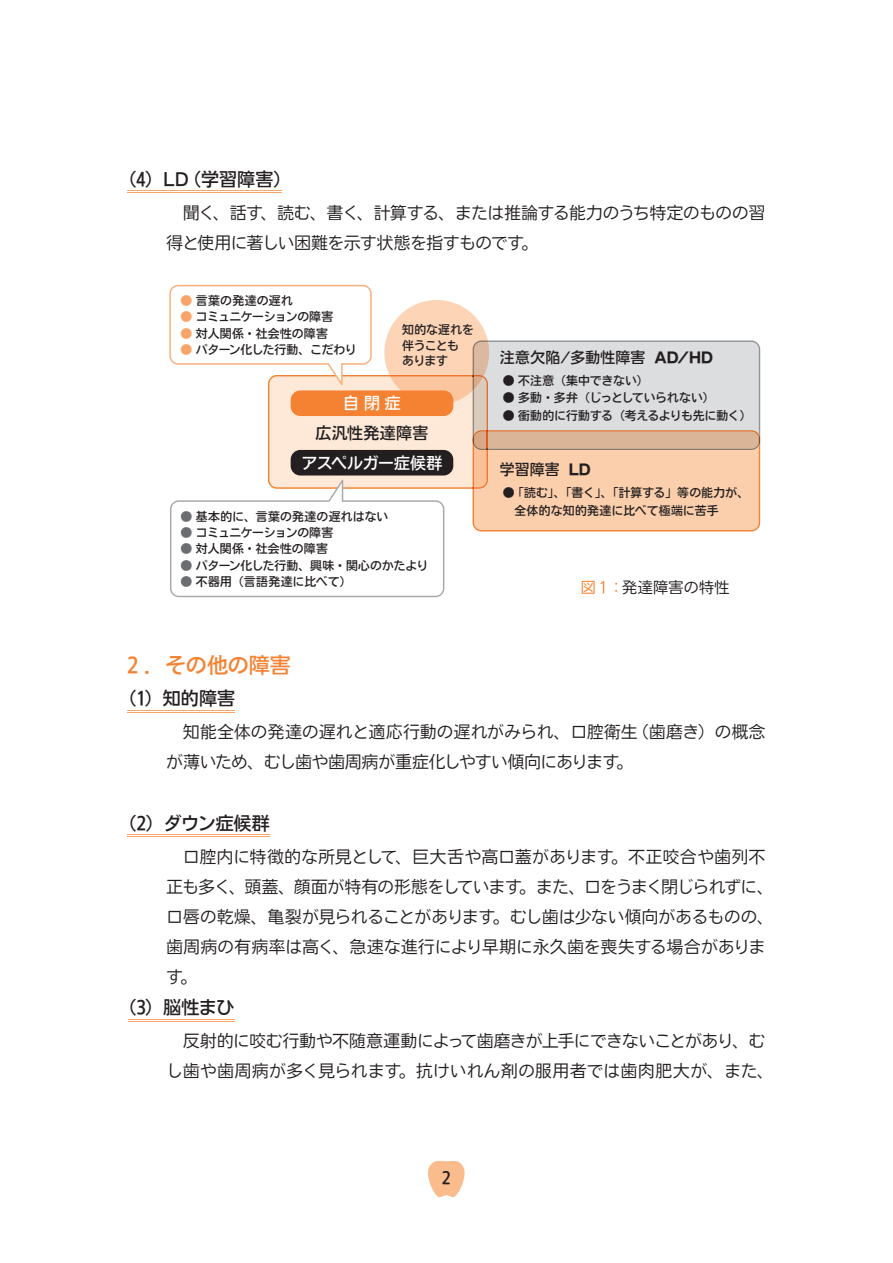
<style>
.page{position:relative;width:893px;height:1263px;background:#fff}
.page>*{position:absolute;margin:0;border:0;box-sizing:border-box;transform-origin:0 0}
.t1{font:21px "Ud Motoya Cedar Std W4";letter-spacing:-.01em;color:#f48232}
.t2{font:18px "Ud Motoya Cedar Std W4";color:#231f20}
.t3{font:16.5px/30px "Ud Motoya Cedar Std W2 b";letter-spacing:.005em;color:#231f20}
.t4{font:16.5px "Ud Motoya Maru Std W4";color:#231f20}
.t5{font:15.9px "Ud Motoya Cedar Std W4";letter-spacing:-.015em;color:#fff}
.t6{font:15.9px "Ud Motoya Cedar Std W4";letter-spacing:.02em;color:#231f20}
.t7{font:15px "Ud Motoya Cedar Std W2 b";letter-spacing:.02em;color:#231f20}
.t8{font:14.85px "Ud Motoya Cedar Std W4";letter-spacing:.015em;color:#231f20}
.t9{font:11.85px "Ud Motoya Cedar Std W4";color:#231f20}
.t10{font:11.85px "Ud Motoya Cedar Std W4";letter-spacing:.025em;color:#231f20}
.t11{font:11.85px "Ud Motoya Cedar Std W4";letter-spacing:-.035em;color:#231f20}
.t12{font:11.85px "Ud Motoya Cedar Std W4";letter-spacing:.02em;color:#231f20}
.t13{font:11.85px/15.1px "Ud Motoya Cedar Std W4";letter-spacing:-.02em;color:#231f20}
.t14{font:11.85px "Ud Motoya Cedar Std W4";letter-spacing:-.025em;color:#231f20}
.s1{color:#f9a469}
.s2{font-family:"Ud Motoya Cedar Std W6"}
.s3{color:#6c6d70}
.s4{color:#f48232}
</style>
<div class="page">
<svg style="left:428px;top:1160px;width:37px;height:38px"></svg>
<hr style="left:128px;top:190px;width:154px;height:1px;background:#f9a469">
<hr style="left:128px;top:192px;width:154px;height:1px;background:#f9a469">
<hr style="left:128px;top:709px;width:107px;height:1px;background:#f9a469">
<hr style="left:128px;top:711px;width:107px;height:1px;background:#f9a469">
<hr style="left:128px;top:834px;width:142px;height:1px;background:#f9a469">
<hr style="left:128px;top:836px;width:142px;height:1px;background:#f9a469">
<hr style="left:128px;top:1018px;width:106px;height:1px;background:#f9a469">
<hr style="left:128px;top:1020px;width:106px;height:1px;background:#f9a469">
<svg style="left:169px;top:285px;width:591px;height:312px"></svg>
<div style="left:291px;top:450px;width:162px;height:25px;background:#231f20;border-radius:10px"></div>
<div style="left:291px;top:390px;width:162px;height:26px;background:#f48232;border-radius:10px"></div>
<p class="t2" style="left:119px;top:167px;width:174px">（4）LD（学習障害）</p>
<p class="t3" style="left:167px;top:197px;width:600px;text-indent:16px">聞く、話す、読む、書く、計算する、または推論する能力のうち特定のものの習得と使用に著しい困難を示す状態を指すものです。</p>
<p class="t10" style="left:180px;top:293px;width:114px"><span class="s1">●</span> 言葉の発達の遅れ</p>
<p class="t11" style="left:180px;top:309px;width:154px"><span class="s1">●</span> コミュニケーションの障害</p>
<p class="t10" style="left:180px;top:325px;width:149px"><span class="s1">●</span> 対人関係・社会性の障害</p>
<p class="t14" style="left:180px;top:341px;width:178px"><span class="s1">●</span> パターン化した行動、こだわり</p>
<p class="t13" style="left:402px;top:322px;width:73px">知的な遅れを伴うことも<br>あります</p>
<p class="t5" style="left:343px;top:392px;width:59px">自 閉 症</p>
<p class="t6" style="left:316px;top:422px;width:114px">広汎性発達障害</p>
<p class="t5" style="left:302px;top:453px;width:142px">アスペルガー症候群</p>
<p class="t8" style="left:500px;top:348px;width:214px">注意欠陥/多動性障害 <span class="s2">AD/HD</span></p>
<p class="t9" style="left:503px;top:372px;width:147px">● 不注意（集中できない）</p>
<p class="t9" style="left:503px;top:390px;width:213px">● 多動・多弁（じっとしていられない）</p>
<p class="t9" style="left:503px;top:408px;width:250px">● 衝動的に行動する（考えるよりも先に動く）</p>
<p class="t8" style="left:500px;top:459px;width:92px">学習障害 <span class="s2">LD</span></p>
<p class="t9" style="left:503px;top:485px;width:248px">● 「読む」、「書く」、「計算する」等の能力が、</p>
<p class="t10" style="left:180px;top:508px;width:209px"><span class="s3">●</span> 基本的に、言葉の発達の遅れはない</p>
<p class="t12" style="left:503px;top:503px;width:217px">　全体的な知的発達に比べて極端に苦手</p>
<p class="t11" style="left:180px;top:525px;width:154px"><span class="s3">●</span> コミュニケーションの障害</p>
<p class="t10" style="left:180px;top:541px;width:149px"><span class="s3">●</span> 対人関係・社会性の障害</p>
<p class="t9" style="left:180px;top:557px;width:249px"><span class="s3">●</span> パターン化した行動、興味・関心のかたより</p>
<p class="t9" style="left:180px;top:573px;width:172px"><span class="s3">●</span> 不器用（言語発達に比べて）</p>
<p class="t7" style="left:581px;top:577px;width:150px"><span class="s4">図 1 ：</span>発達障害の特性</p>
<p class="t1" style="left:128px;top:651px;width:165px">2 ．その他の障害</p>
<p class="t2" style="left:119px;top:686px;width:118px">（1）知的障害</p>
<p class="t3" style="left:167px;top:716px;width:600px;text-indent:16px">知能全体の発達の遅れと適応行動の遅れがみられ、口腔衛生（歯磨き）の概念が薄いため、むし歯や歯周病が重症化しやすい傾向にあります。</p>
<p class="t2" style="left:119px;top:811px;width:153px">（2）ダウン症候群</p>
<p class="t3" style="left:167px;top:841px;width:609px;text-indent:16px">口腔内に特徴的な所見として、巨大舌や高口蓋があります。不正咬合や歯列不正も多く、頭蓋、顔面が特有の形態をしています。また、口をうまく閉じられずに、口唇の乾燥、亀裂が見られることがあります。むし歯は少ない傾向があるものの、歯周病の有病率は高く、急速な進行により早期に永久歯を喪失する場合があります。</p>
<p class="t2" style="left:119px;top:995px;width:117px">（3）脳性まひ</p>
<p class="t3" style="left:167px;top:1025px;width:609px;text-align:center">反射的に咬む行動や不随意運動によって歯磨きが上手にできないことがあり、む<br>し歯や歯周病が多く見られます。抗けいれん剤の服用者では歯肉肥大が、また、</p>
<p class="t4" style="left:442px;top:1166px;width:10px">2</p>
</div>
